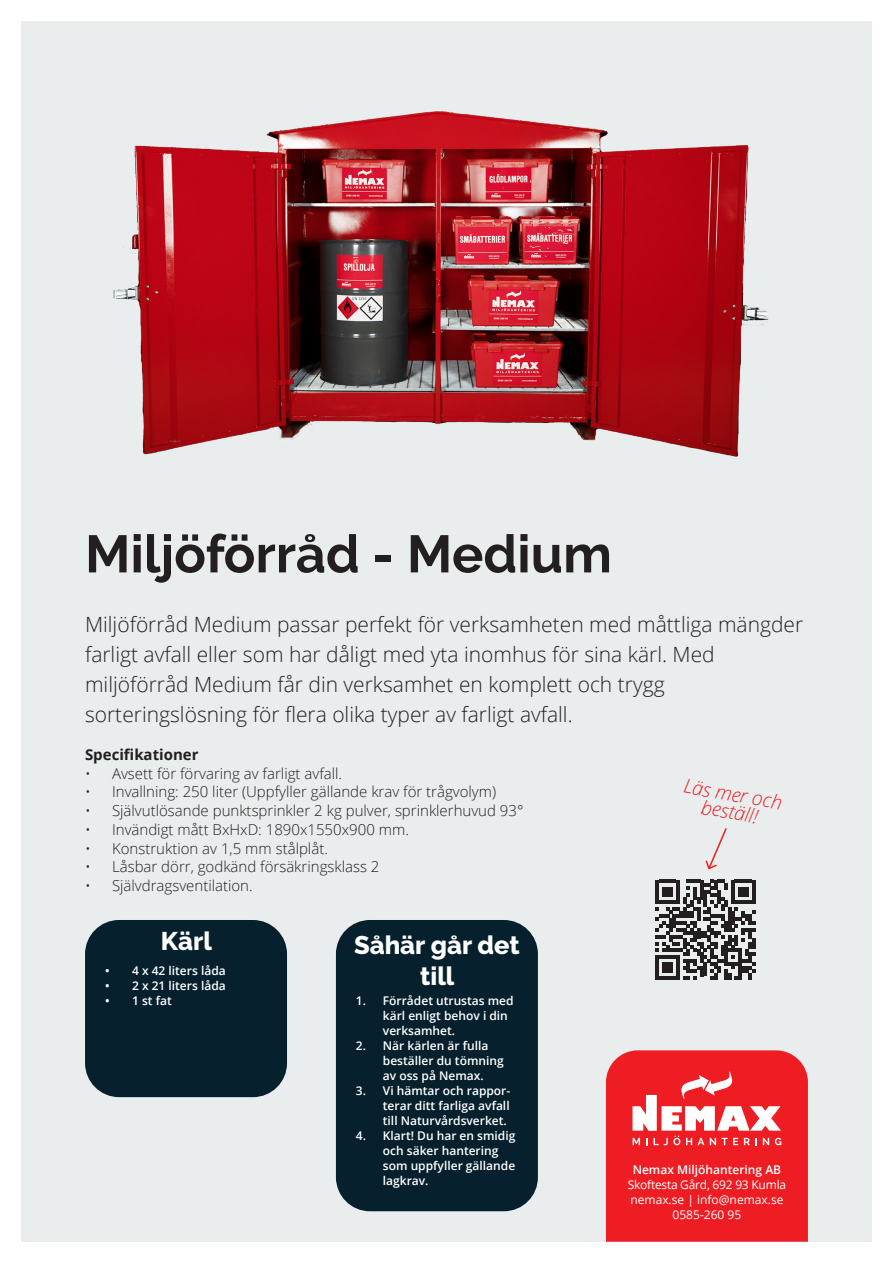
<style>
.page{position:relative;width:893px;height:1263px;background:#fff}
.page>*{position:absolute;margin:0;border:0;box-sizing:border-box;transform-origin:0 0}
.Rubrik{font:700 52.5px "Raleway";color:#231f20}
.Adress{font:800 25.5px/30.6px "Raleway";color:#fff;text-align:center}
.Ingress{font:300 21px "Open Sans";color:#231f20}
.Adress-2{font:italic 300 19.5px/18px "Open Sans";color:#ee1d23;text-align:center}
.t1{font:300 15px "Open Sans";color:#231f20}
.Brödtext{font:700 15px "Open Sans";color:#231f20}
.Adress-3{font:600 12px/15px "Open Sans";color:#fff}
.Adress-4{font:12px "Open Sans";color:#fff}
.Adress-5{font:12px "Open Sans";letter-spacing:-.02em;color:#fff}
</style>
<div class="page">
<div style="left:21px;top:21px;width:851px;height:1221px;background:#e9eded"></div>
<img style="left:113px;top:111px;width:656px;height:346px">
<svg style="left:606px;top:1050px;width:202px;height:192px;background:#ef3439"></svg>
<div style="left:85px;top:920px;width:202px;height:177px;background:#06212d;border-radius:34px"></div>
<svg style="left:655px;top:880px;width:100px;height:100px"></svg>
<svg style="left:705px;top:828px;width:22px;height:42px"></svg>
<div style="left:336px;top:920px;width:202px;height:291px;background:#06212d;border-radius:34px"></div>
<p class="Rubrik" style="left:85px;top:524px;width:528px">Miljöförråd - Medium</p>
<p class="Ingress" style="left:85px;top:610px;width:720px">Miljöförråd Medium passar perfekt för verksamheten med måttliga mängder</p>
<p class="Ingress" style="left:85px;top:640px;width:631px">farligt avfall eller som har dåligt med yta inomhus för sina kärl. Med</p>
<p class="Ingress" style="left:85px;top:670px;width:581px">miljöförråd Medium får din verksamhet en komplett och trygg</p>
<p class="Ingress" style="left:85px;top:700px;width:489px">sorteringslösning för flera olika typer av farligt avfall.</p>
<p class="Brödtext" style="left:85px;top:744px;width:115px">Specifikationer</p>
<p class="t1" style="left:85px;top:763px;width:259px">• Avsett för förvaring av farligt avfall.</p>
<p class="t1" style="left:85px;top:782px;width:413px">• Invallning: 250 liter (Uppfyller gällande krav för trågvolym)</p>
<p class="t1" style="left:85px;top:800px;width:440px">• Självutlösande punktsprinkler 2 kg pulver, sprinklerhuvud 93°</p>
<p class="t1" style="left:85px;top:819px;width:325px">• Invändigt mått BxHxD: 1890x1550x900 mm.</p>
<p class="t1" style="left:85px;top:838px;width:244px">• Konstruktion av 1,5 mm stålplåt.</p>
<p class="t1" style="left:85px;top:857px;width:296px">• Låsbar dörr, godkänd försäkringsklass 2</p>
<p class="t1" style="left:85px;top:875px;width:169px">• Självdragsventilation.</p>
<p class="Adress-2" style="left:686px;top:776px;width:101px;rotate:10deg">Läs mer och beställ!</p>
<p class="Adress" style="left:161px;top:926px;width:53px">Kärl</p>
<p class="Adress-3" style="left:105px;top:963px;width:122px">• 4 x 42 liters låda</p>
<p class="Adress-3" style="left:105px;top:978px;width:122px">• 2 x 21 liters låda</p>
<p class="Adress-3" style="left:105px;top:993px;width:68px">• 1 st fat</p>
<p class="Adress" style="left:354px;top:930px;width:167px">Såhär går det till</p>
<p class="Adress-3" style="left:383px;top:993px;width:132px;text-indent:-27px">1. Förrådet utrustas med kärl enligt behov i din verksamhet.</p>
<p class="Adress-3" style="left:383px;top:1038px;width:122px;text-indent:-27px">2. När kärlen är fulla beställer du tömning av oss på Nemax.</p>
<p class="Adress-3" style="left:383px;top:1083px;width:129px;text-align:justify;text-indent:-27px">3. Vi hämtar och rappor&shy;terar ditt farliga avfall till Naturvårdsverket.</p>
<p class="Adress-3" style="left:383px;top:1128px;width:134px;text-indent:-27px">4. Klart! Du har en smidig och säker hantering som uppfyller gällande lagkrav.</p>
<p class="Adress-3" style="left:633px;top:1162px;width:150px">Nemax Miljöhantering AB</p>
<p class="Adress-5" style="left:628px;top:1177px;width:160px">Skoftesta Gård, 692 93 Kumla</p>
<p class="Adress-4" style="left:630px;top:1192px;width:155px">nemax.se | info@nemax.se</p>
<p class="Adress-4" style="left:673px;top:1207px;width:70px">0585-260 95</p>
</div>
